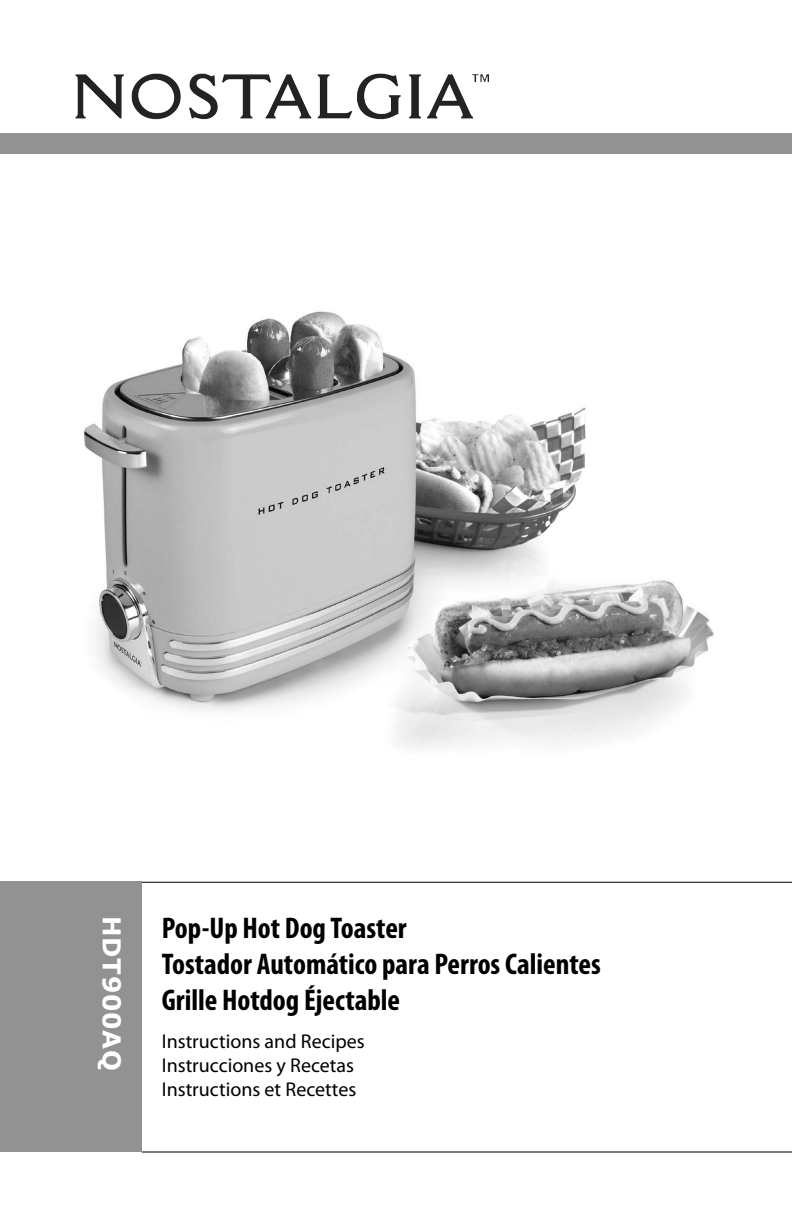
<style>
.page{position:relative;width:792px;height:1224px;background:#fff}
.page>*{position:absolute;margin:0;border:0;box-sizing:border-box;transform-origin:0 0}
.t1{font:700 condensed 30px/36px "Myriad Pro";color:#000}
.No_Style__Don_t_Use{font:700 24.4px "Verdana";letter-spacing:.03em;color:#fff}
.t2{font:20px/24px "Myriad Pro";color:#000}
</style>
<div class="page">
<hr style="left:142px;top:882px;width:650px;height:1px;background:#000">
<hr style="left:142px;top:1152px;width:650px;height:1px;background:#000">
<div style="left:0;top:882px;width:142px;height:270px;background:#929292"></div>
<div style="left:0;top:134px;width:792px;height:20px;background:#929292"></div>
<img style="left:75px;top:73px;width:413px;height:47px">
<img style="left:84px;top:311px;width:630px;height:437px">
<p class="No_Style__Don_t_Use" style="left:129px;top:916px;width:156px;rotate:90deg">HDT900AQ</p>
<p class="t1" style="left:162px;top:910px;width:441px">Pop-Up Hot Dog Toaster<br>Tostador Automático para Perros Calientes<br>Grille Hotdog Éjectable</p>
<p class="t2" style="left:162px;top:1029px;width:205px">Instructions and Recipes<br>Instrucciones y Recetas<br>Instructions et Recettes</p>
</div>
